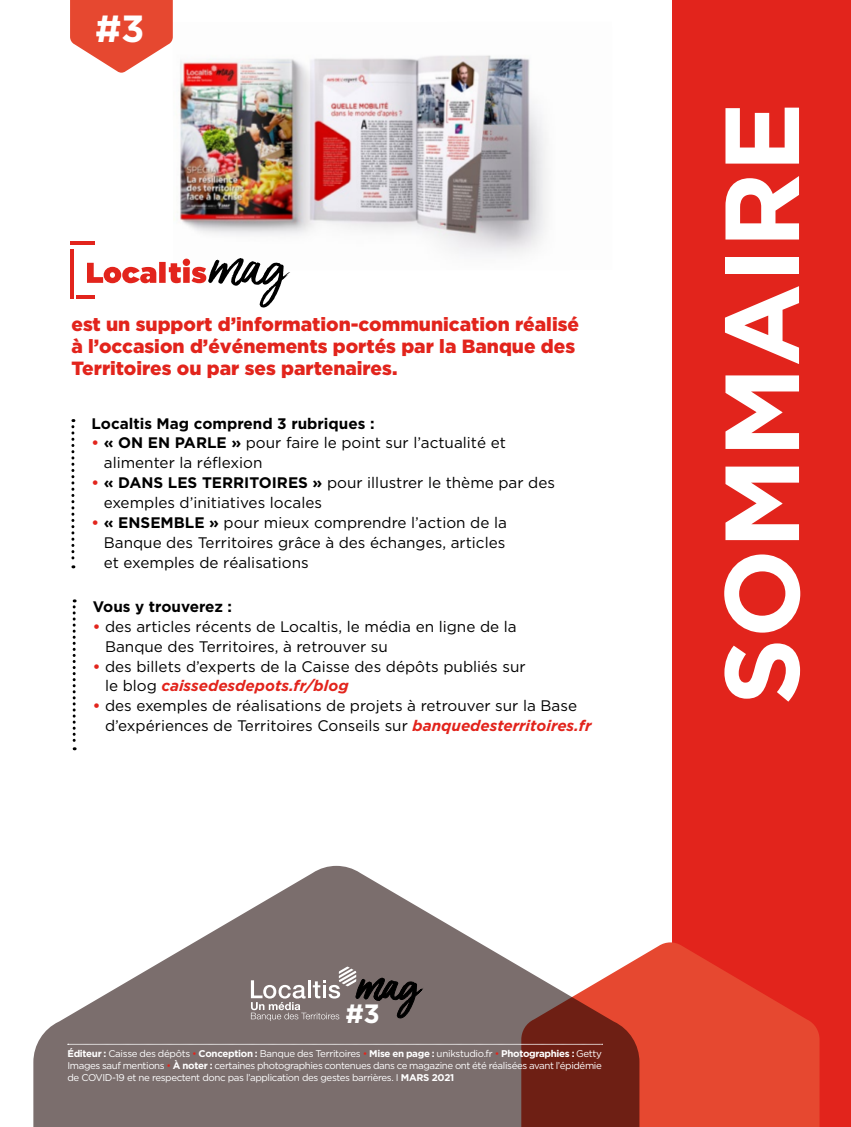
<style>
.page{position:relative;width:851px;height:1127px;background:#fff}
.page>*{position:absolute;margin:0;border:0;box-sizing:border-box;transform-origin:0 0}
.t1{font:700 105px "Gotham HTF";color:#fff}
.t2{font:700 37.8px "Gotham HTF";color:#fff}
.t3{font:700 26.4px "Gotham HTF";color:#fff}
.t4{font:900 19.05px/22.2px "Gotham HTF";color:#e2241c}
.t5{font:15.3px/19.8px "Gotham HTF";color:#000}
.t6{font:700 15.3px "Gotham HTF";color:#000}
.t7{font:9.75px/11.7px "Gotham HTF";letter-spacing:-.04em;color:#fff;text-align:justify}
.s1{font-weight:700;color:#e2241c}
.s2{font-weight:700}
.s3{font-weight:700;font-style:italic;color:#e2241c}
.s4{color:#e2241c}
</style>
<div class="page">
<div style="left:672px;top:0;width:178px;height:1127px;background:#e2241c"></div>
<svg style="left:639px;top:942px;width:180px;height:185px;fill:#e64830"></svg>
<svg style="left:33px;top:866px;width:606px;height:261px;fill:#7b6e6d"></svg>
<svg style="left:68px;top:1044px;width:534px;height:1px"></svg>
<svg style="left:251px;top:966px;width:171px;height:55px;background:#7c7271"></svg>
<img style="left:174px;top:55px;width:373px;height:199px">
<svg style="left:73px;top:599px;width:3px;height:151px"></svg>
<svg style="left:71px;top:419px;width:3px;height:149px"></svg>
<hr style="left:70px;top:241px;width:25px;height:4px;background:#e2241c">
<hr style="left:70px;top:249px;width:4px;height:50px;background:#e2241c">
<hr style="left:76px;top:295px;width:19px;height:4px;background:#e2241c">
<svg style="left:87px;top:258px;width:203px;height:49px"></svg>
<svg style="left:70px;top:0;width:103px;height:73px"></svg>
<h2 class="t2" style="left:95px;top:7px;width:51px">#3</h2>
<p class="t4" style="left:71px;top:313px;width:509px">est un support d’information-communication réalisé à l’occasion d’événements portés par la Banque des<br>Territoires ou par ses partenaires.</p>
<p class="t6" style="left:92px;top:414px;width:284px">Localtis Mag comprend 3 rubriques :</p>
<p class="t5" style="left:104px;top:433px;width:403px;text-indent:-12px"><span class="s1">•</span> <span class="s2">« ON EN PARLE »</span> pour faire le point sur l’actualité et alimenter la réflexion</p>
<p class="t5" style="left:104px;top:473px;width:452px;text-indent:-12px"><span class="s1">•</span> <span class="s2">« DANS LES TERRITOIRES »</span> pour illustrer le thème par des exemples d’initiatives locales</p>
<p class="t5" style="left:104px;top:512px;width:404px;text-align:justify;text-indent:-12px"><span class="s1">•</span> <span class="s2">« ENSEMBLE »</span> pour mieux comprendre l’action de la Banque des Territoires grâce à des échanges, articles et exemples de réalisations</p>
<p class="t6" style="left:93px;top:598px;width:141px">Vous y trouverez :</p>
<p class="t5" style="left:105px;top:616px;width:413px;text-indent:-12px"><span class="s1">•</span> des articles récents de Localtis, le média en ligne de la<br>Banque des Territoires, à retrouver su</p>
<p class="t5" style="left:105px;top:656px;width:422px;text-indent:-12px"><span class="s1">•</span> des billets d’experts de la Caisse des dépôts publiés sur le blog <span class="s3">caissedesdepots.fr/blog</span></p>
<p class="t5" style="left:105px;top:696px;width:488px;text-indent:-12px"><span class="s1">•</span> des exemples de réalisations de projets à retrouver sur la Base d’expériences de Territoires Conseils sur <span class="s3">banquedesterritoires.fr</span></p>
<h3 class="t3" style="left:345px;top:998px;width:36px">#3</h3>
<p class="t7" style="left:67px;top:1048px;width:536px"><span class="s2">Éditeur :</span> Caisse des dépôts <span class="s4">•</span> <span class="s2">Conception :</span> Banque des Territoires <span class="s4">•</span> <span class="s2">Mise en page :</span> unikstudio.fr <span class="s4">•</span> <span class="s2">Photographies :</span> Getty Images sauf mentions <span class="s4">•</span> <span class="s2">À noter :</span> certaines photographies contenues dans ce magazine ont été réalisées avant l’épidémie de COVID-19 et ne respectent donc pas l’application des gestes barrières. I <span class="s2">MARS 2021</span></p>
<h1 class="t1" style="left:701px;top:705px;width:605px;rotate:-90deg">SOMMAIRE</h1>
</div>
